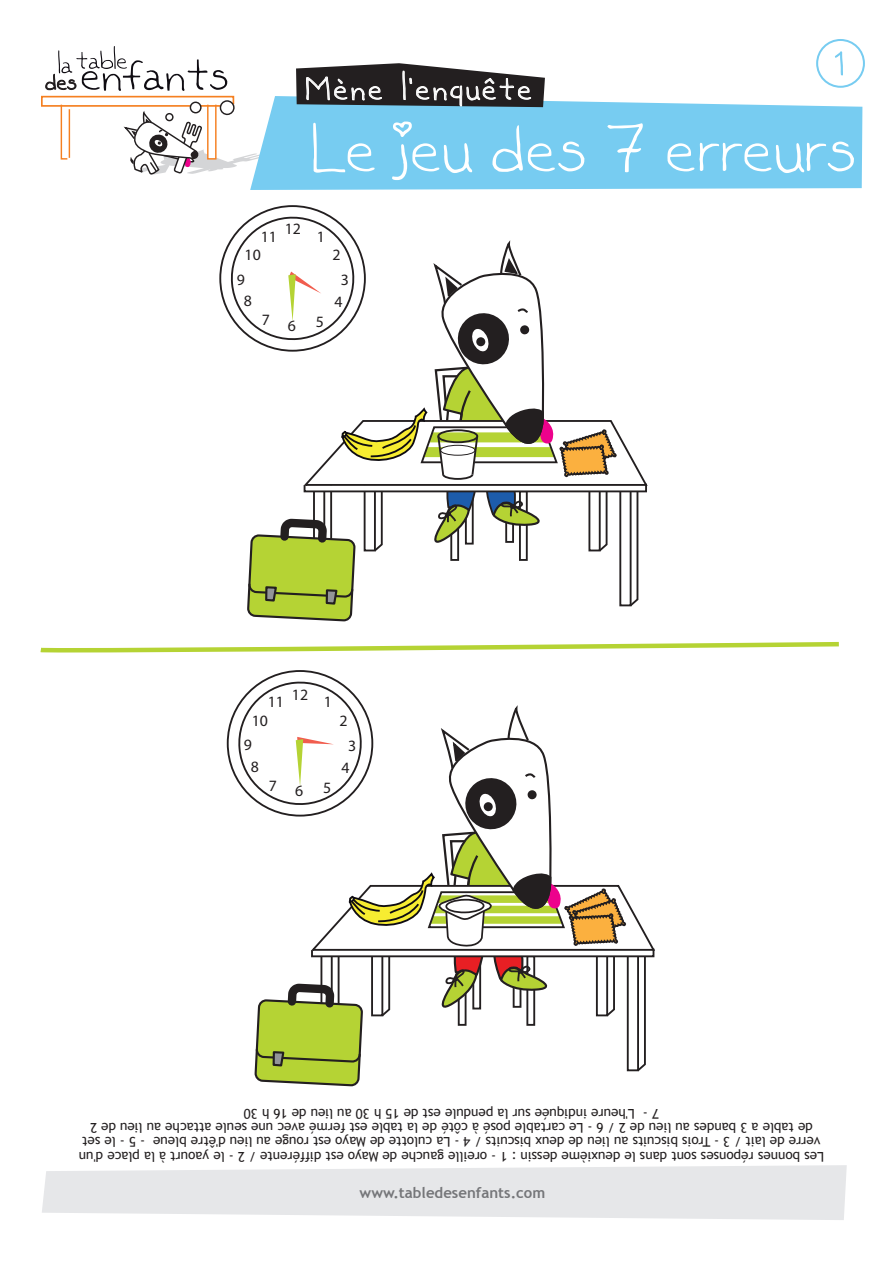
<style>
.page{position:relative;width:893px;height:1263px;background:#fff}
.page>*{position:absolute;margin:0;border:0;box-sizing:border-box;transform-origin:0 0}
.t1{font:102.75px "Kaileen";color:#fff}
.t2{font:46.65px "Kaileen";letter-spacing:.06em;color:#fff}
.t3{font:15.75px "Myriad Pro";color:#231f20}
.t4{font:700 15px "Trebuchet MS";color:#757679}
.t5{font:13.5px/14.4px "Trebuchet MS";color:#231f20;text-align:center}
</style>
<div class="page">
<svg style="left:228px;top:671px;width:144px;height:145px"></svg>
<svg style="left:235px;top:680px;width:420px;height:405px"></svg>
<div style="left:446px;top:899px;width:38px;height:14px;background:#fff;border-radius:50%"></div>
<div style="left:445px;top:899px;width:40px;height:14px;border:2px solid #231f20;border-radius:50%"></div>
<svg style="left:40px;top:641px;width:799px;height:11px"></svg>
<svg style="left:220px;top:206px;width:145px;height:145px"></svg>
<svg style="left:227px;top:215px;width:421px;height:405px"></svg>
<svg style="left:41px;top:46px;width:209px;height:129px"></svg>
<svg style="left:166px;top:114px;width:7px;height:7px"></svg>
<div style="left:165px;top:113px;width:9px;height:8px;border:1px solid #231f20;border-radius:50%"></div>
<svg style="left:190px;top:102px;width:11px;height:11px"></svg>
<div style="left:189px;top:101px;width:13px;height:13px;border:1px solid #231f20;border-radius:50%"></div>
<svg style="left:220px;top:101px;width:14px;height:14px"></svg>
<div style="left:219px;top:100px;width:16px;height:15px;border:1px solid #231f20;border-radius:50%"></div>
<svg style="left:250px;top:96px;width:612px;height:94px;background:#81cff2"></svg>
<svg style="left:42px;top:1165px;width:805px;height:55px;background:#e9eaeb"></svg>
<div style="left:816px;top:39px;width:49px;height:49px;border:2px solid #77ccf1;border-radius:50%"></div>
<svg style="left:835px;top:51px;width:8px;height:25px"></svg>
<svg style="left:296px;top:63px;width:249px;height:47px;background:#575c60"></svg>
<h2 class="t2" style="left:305px;top:54px;width:228px">Mène l'enquête</h2>
<h1 class="t1" style="left:310px;top:72px;width:548px">Le jeu des 7 erreurs</h1>
<p class="t3" style="left:285px;top:219px;width:18px">12</p>
<p class="t3" style="left:261px;top:227px;width:18px">11</p>
<p class="t3" style="left:317px;top:227px;width:10px">1</p>
<p class="t3" style="left:245px;top:245px;width:18px">10</p>
<p class="t3" style="left:332px;top:245px;width:10px">2</p>
<p class="t3" style="left:244px;top:291px;width:10px">8</p>
<p class="t3" style="left:334px;top:292px;width:10px">4</p>
<p class="t3" style="left:262px;top:310px;width:10px">7</p>
<p class="t3" style="left:316px;top:312px;width:10px">5</p>
<p class="t3" style="left:237px;top:270px;width:10px">9</p>
<p class="t3" style="left:341px;top:270px;width:10px">3</p>
<p class="t3" style="left:288px;top:316px;width:10px">6</p>
<p class="t3" style="left:292px;top:685px;width:18px">12</p>
<p class="t3" style="left:268px;top:692px;width:18px">11</p>
<p class="t3" style="left:324px;top:692px;width:10px">1</p>
<p class="t3" style="left:252px;top:711px;width:18px">10</p>
<p class="t3" style="left:340px;top:711px;width:10px">2</p>
<p class="t3" style="left:251px;top:757px;width:10px">8</p>
<p class="t3" style="left:341px;top:758px;width:10px">4</p>
<p class="t3" style="left:269px;top:776px;width:10px">7</p>
<p class="t3" style="left:323px;top:778px;width:10px">5</p>
<p class="t3" style="left:244px;top:735px;width:10px">9</p>
<p class="t3" style="left:348px;top:736px;width:10px">3</p>
<p class="t3" style="left:295px;top:781px;width:10px">6</p>
<p class="t5" style="left:824px;top:1163px;width:747px;rotate:-180deg">Les bonnes réponses sont dans le deuxième dessin : 1 - oreille gauche de Mayo est différente / 2 - le yaourt à la place d'un verre de lait / 3 - Trois biscuits au lieu de deux biscuits / 4 - La culotte de Mayo est rouge au lieu d'être bleue - 5 - le set de table a 3 bandes au lieu de 2 / 6 - Le cartable posé à côté de la table est fermé avec une seule attache au lieu de 2<br>7 - L'heure indiquée sur la pendule est de 15 h 30 au lieu de 16 h 30</p>
<p class="t4" style="left:360px;top:1183px;width:187px">www.tabledesenfants.com</p>
</div>
